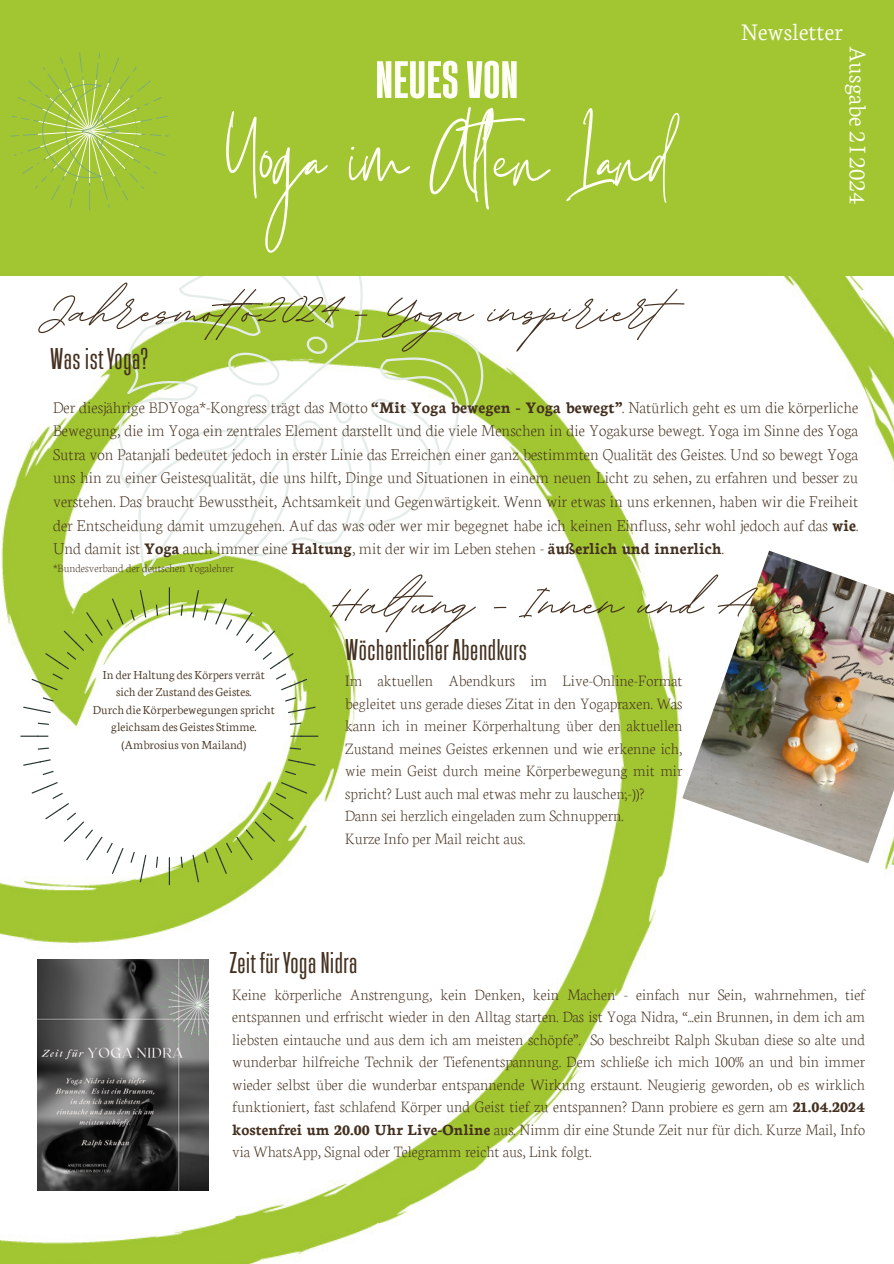
<style>
.page{position:relative;width:894px;height:1264px;background:#fff}
.page>*{position:absolute;margin:0;border:0;box-sizing:border-box;transform-origin:0 0}
.t1{font:105px "Themysion";color:#fefff7}
.t2{font:700 75px "BD Script";color:#44301f}
.t3{font:800 52.5px "Rahong";color:#fefff7}
.t4{font:500 30px "Rahong";color:#44301f}
.t5{font:300 25.5px "Neuton";color:#fefff7}
.t6{font:200 17.25px/23.5px "Neuton";color:#44301f;text-align:justify}
.t7{font:200 16.5px/22.5px "Neuton";color:#44301f}
.t8{font:300 13.2px/17.5px "Neuton";color:#44301f;text-align:center}
.t9{font:200 11.85px "Neuton";color:#44301f}
.s1{font-weight:700}
</style>
<div class="page">
<img style="left:0;top:275px;width:893px;height:988px">
<div style="left:0;top:0;width:893px;height:275px;background:#a2c532"></div>
<svg style="left:290px;top:735px;width:28px;height:1px"></svg>
<svg style="left:290px;top:722px;width:11px;height:3px"></svg>
<svg style="left:290px;top:747px;width:11px;height:2px"></svg>
<svg style="left:285px;top:697px;width:30px;height:16px"></svg>
<svg style="left:285px;top:759px;width:30px;height:16px"></svg>
<svg style="left:215px;top:782px;width:92px;height:91px"></svg>
<svg style="left:192px;top:851px;width:16px;height:31px"></svg>
<svg style="left:181px;top:856px;width:2px;height:11px"></svg>
<svg style="left:169px;top:857px;width:1px;height:28px"></svg>
<svg style="left:156px;top:856px;width:2px;height:11px"></svg>
<svg style="left:130px;top:851px;width:16px;height:31px"></svg>
<svg style="left:38px;top:722px;width:11px;height:3px"></svg>
<svg style="left:38px;top:747px;width:11px;height:2px"></svg>
<svg style="left:32px;top:782px;width:91px;height:91px"></svg>
<svg style="left:23px;top:697px;width:31px;height:16px"></svg>
<svg style="left:23px;top:759px;width:31px;height:16px"></svg>
<svg style="left:20px;top:735px;width:28px;height:1px"></svg>
<svg style="left:10px;top:53px;width:494px;height:637px"></svg>
<img style="left:682px;top:550px;width:211px;height:313px">
<img style="left:37px;top:959px;width:171px;height:230px">
<h1 class="t3" style="left:375px;top:56px;width:145px">NEUESVON</h1>
<p class="t1" style="left:224px;top:81px;width:447px">Yoga im Alten Land</p>
<p class="t2" style="left:50px;top:262px;width:615px">Jahresmot o2024 - Yoga inspiriert</p>
<h2 class="t4" style="left:50px;top:345px;width:100px">Wasist Yoga?</h2>
<h3 class="t5" style="left:740px;top:13px;width:104px">Newsletter</h3>
<h4 class="t5" style="left:875px;top:46px;width:160px;rotate:90deg">Ausgabe2 I 2024</h4>
<h2 class="t6" style="left:53px;top:394px;width:806px">Der diesjährige BDYoga*-Kongress trägt das Motto <span class="s1">“Mit Yoga bewegen - Yoga bewegt”</span>. Natürlich geht es um die körperliche Bewegung, die im Yoga ein zentrales Element darstellt und die viele Menschen in die Yogakurse bewegt. Yoga im Sinne des Yoga Sutra von Patanjali bedeutet jedoch in erster Linie das Erreichen einer ganz bestimmten Qualität des Geistes. Und so bewegt Yoga uns hin zu einer Geistesqualität, die uns hilft, Dinge und Situationen in einem neuen Licht zu sehen, zu erfahren und besser zu verstehen. Das braucht Bewusstheit, Achtsamkeit und Gegenwärtigkeit. Wenn wir etwas in uns erkennen, haben wir die Freiheit der Entscheidung damit umzugehen. Auf das was oder wer mir begegnet habe ich keinen Einfluss, sehr wohl jedoch auf das <span class="s1">wie</span>.<br>Und damit ist <span class="s1">Yoga</span> auch immer eine <span class="s1">Haltung</span>, mit der wir im Leben stehen - <span class="s1">äußerlich und innerlich</span>.</h2>
<h2 class="t9" style="left:53px;top:559px;width:182px">*Bundesverband der deutschen Yogalehrer</h2>
<h4 class="t2" style="left:328px;top:554px;width:504px">Haltung - Innen und Außen</h4>
<h5 class="t4" style="left:345px;top:636px;width:184px">WöchentlicherAbendkurs</h5>
<p class="t7" style="left:345px;top:668px;width:338px">Im aktuellen Abendkurs im Live-Online-Format begleitet uns gerade dieses Zitat in den Yogapraxen. Was kann ich in meiner Körperhaltung über den aktuellen Zustand meines Geistes erkennen und wie erkenne ich, wie mein Geist durch meine Körperbewegung mit mir spricht? Lust auch mal etwas mehr zu lauschen;-))?<br>Dann sei herzlich eingeladen zum Schnuppern.<br>Kurze Info per Mail reicht aus.</p>
<p class="t8" style="left:103px;top:664px;width:163px">In der Haltung des Körpers verrät</p>
<p class="t8" style="left:116px;top:682px;width:137px">sich der Zustand des Geistes.</p>
<p class="t8" style="left:93px;top:699px;width:183px">Durch die Körperbewegungen spricht gleichsam des Geistes Stimme.</p>
<p class="t8" style="left:121px;top:734px;width:126px">(Ambrosius von Mailand)</p>
<h6 class="t4" style="left:230px;top:948px;width:129px">Zeit für YogaNidra</h6>
<h6 class="t7" style="left:232px;top:981px;width:634px;text-align:justify">Keine körperliche Anstrengung, kein Denken, kein Machen - einfach nur Sein, wahrnehmen, tief entspannen und erfrischt wieder in den Alltag starten. Das ist Yoga Nidra, “...ein Brunnen, in dem ich am liebsten eintauche und aus dem ich am meisten schöpfe”. So beschreibt Ralph Skuban diese so alte und wunderbar hilfreiche Technik der Tiefenentspannung. Dem schließe ich mich 100% an und bin immer wieder selbst über die wunderbar entspannende Wirkung erstaunt. Neugierig geworden, ob es wirklich funktioniert, fast schlafend Körper und Geist tief zu entspannen? Dann probiere es gern am <span class="s1">21.04.2024 kostenfrei um 20.00 Uhr Live-Online</span> aus. Nimm dir eine Stunde Zeit nur für dich. Kurze Mail, Info via WhatsApp, Signal oder Telegramm reicht aus, Link folgt.</h6>
</div>
